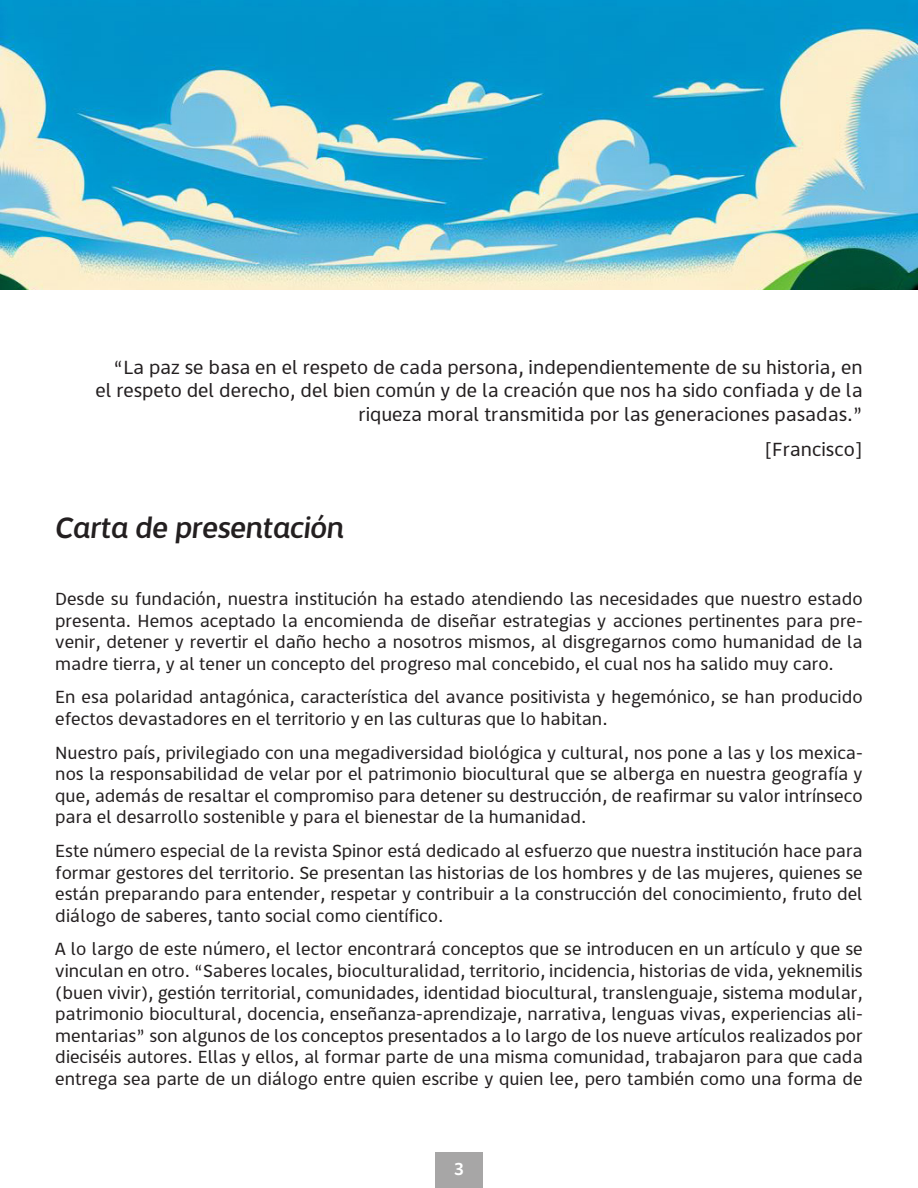
<style>
.page{position:relative;width:918px;height:1188px;background:#fff}
.page>*{position:absolute;margin:0;border:0;box-sizing:border-box;transform-origin:0 0}
.t1{font:700 30px "BUAP Sans Italica";color:#231f20}
.t2{font:19.5px/23.4px "BUAP802";color:#231f20;text-align:right}
.t3{font:18px/21.6px "BUAP802";color:#231f20;text-align:justify}
.t4{font:700 18px "BUAP802";color:#fff}
</style>
<div class="page">
<div style="left:435px;top:1152px;width:48px;height:36px;background:#a7a6a6"></div>
<img style="left:0;top:0;width:918px;height:289px">
<p class="t2" style="left:95px;top:355px;width:769px">“La paz se basa en el respeto de cada persona, independientemente de su historia, en el respeto del derecho, del bien común y de la creación que nos ha sido confiada y de la riqueza moral transmitida por las generaciones pasadas.”</p>
<p class="t2" style="left:764px;top:437px;width:100px">[Francisco]</p>
<p class="t1" style="left:55px;top:508px;width:290px">Carta de presentación</p>
<p class="t3" style="left:55px;top:588px;width:809px">Desde su fundación, nuestra institución ha estado atendiendo las necesidades que nuestro estado presenta. Hemos aceptado la encomienda de diseñar estrategias y acciones pertinentes para pre&shy;venir, detener y revertir el daño hecho a nosotros mismos, al disgregarnos como humanidad de la madre tierra, y al tener un concepto del progreso mal concebido, el cual nos ha salido muy caro.</p>
<p class="t3" style="left:55px;top:686px;width:809px">En esa polaridad antagónica, característica del avance positivista y hegemónico, se han producido efectos devastadores en el territorio y en las culturas que lo habitan.</p>
<p class="t3" style="left:55px;top:741px;width:809px">Nuestro país, privilegiado con una megadiversidad biológica y cultural, nos pone a las y los mexica&shy;nos la responsabilidad de velar por el patrimonio biocultural que se alberga en nuestra geografía y que, además de resaltar el compromiso para detener su destrucción, de reafirmar su valor intrínseco para el desarrollo sostenible y para el bienestar de la humanidad.</p>
<p class="t3" style="left:55px;top:840px;width:809px">Este número especial de la revista Spinor está dedicado al esfuerzo que nuestra institución hace para formar gestores del territorio. Se presentan las historias de los hombres y de las mujeres, quienes se están preparando para entender, respetar y contribuir a la construcción del conocimiento, fruto del diálogo de saberes, tanto social como científico.</p>
<p class="t3" style="left:55px;top:938px;width:809px">A lo largo de este número, el lector encontrará conceptos que se introducen en un artículo y que se vinculan en otro. “Saberes locales, bioculturalidad, territorio, incidencia, historias de vida, yeknemilis (buen vivir), gestión territorial, comunidades, identidad biocultural, translenguaje, sistema modular, patrimonio biocultural, docencia, enseñanza-aprendizaje, narrativa, lenguas vivas, experiencias ali&shy;mentarias” son algunos de los conceptos presentados a lo largo de los nueve artículos realizados por dieciséis autores. Ellas y ellos, al formar parte de una misma comunidad, trabajaron para que cada entrega sea parte de un diálogo entre quien escribe y quien lee, pero también como una forma de</p>
<p class="t4" style="left:454px;top:1157px;width:11px">3</p>
</div>
